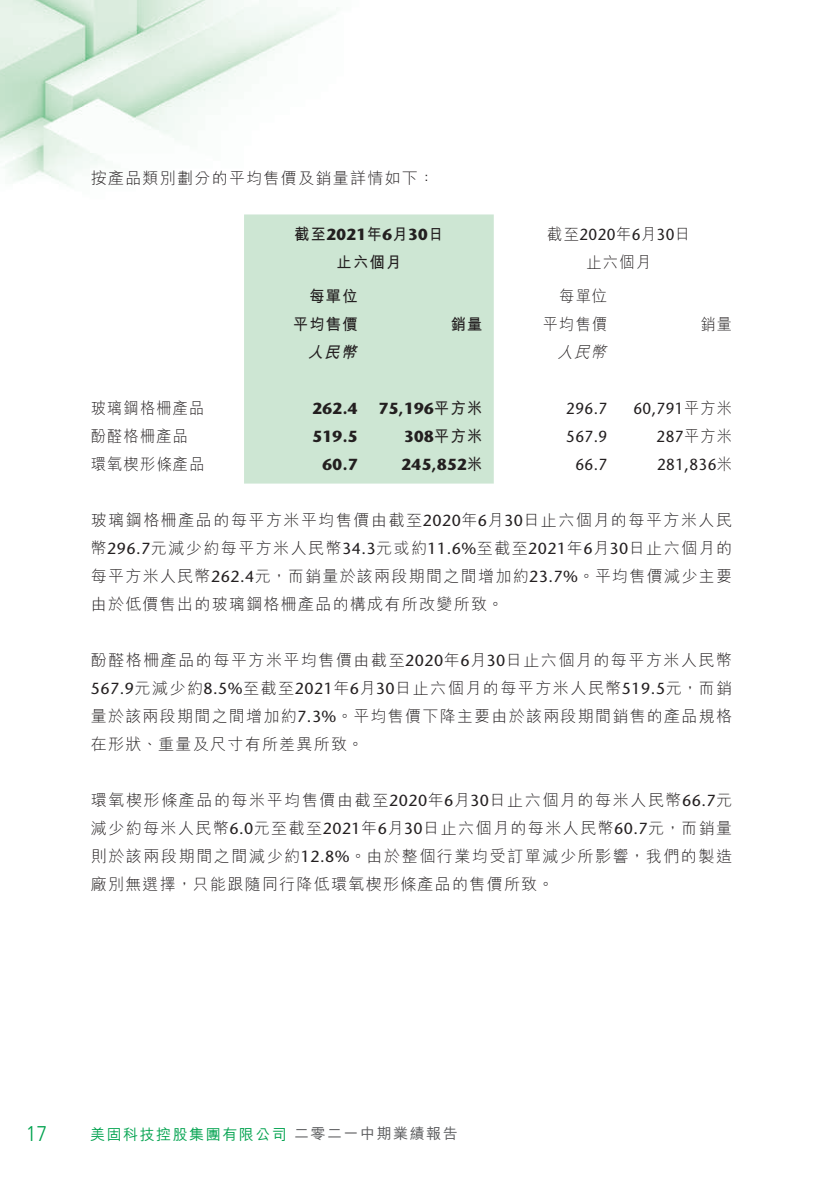
<style>
.page{position:relative;width:840px;height:1191px;background:#fff}
.page>*{position:absolute;margin:0;border:0;box-sizing:border-box;transform-origin:0 0}
.t1{font:300 21.4px "Frutiger LT Std";color:#00a24e;scale:.9 1}
.t2{font:300 16px/28px "M Hei HK";letter-spacing:.08em;color:#231f20;text-align:justify}
.t3{font:700 16px "Stone Sans Std";letter-spacing:.03em;color:#231f20;scale:.95 1}
.t4{font:500 16px "Stone Sans Std";letter-spacing:.03em;color:#231f20;scale:.95 1}
.t5{font:300 16px "M Hei HK";letter-spacing:.08em;color:#231f20;scale:.95 1}
.t6{font:700 16px "M Hei HK";letter-spacing:.08em;color:#231f20;scale:.95 1}
.t7{font:italic 300 16px "M Hei HK";color:#231f20;scale:.95 1}
.t8{font:italic 700 16px "M Hei HK";color:#231f20;scale:.95 1}
.t9{font:500 15px "M Hei HK";letter-spacing:.1em;color:#00a24e}
.t10{font:500 15px "M Hei HK";letter-spacing:.1em;color:#57585a}
.s1{font-family:"M Hei HK"}
.s2{font-family:"M Hei HK";font-weight:300}
.s3{font-family:"Stone Sans Std";font-weight:500}
</style>
<div class="page">
<img style="left:0;top:0;width:494px;height:323px">
<div style="left:244px;top:214px;width:249px;height:269px;background:#cde6d3"></div>
<p class="t2" style="left:91px;top:164px;width:345px">按產品類別劃分的平均售價及銷量詳情如下：</p>
<p class="t3" style="left:294px;top:225px;width:158px"><span class="s1">截至</span>2021<span class="s1">年</span>6<span class="s1">月</span>30<span class="s1">日</span></p>
<p class="t6" style="left:336px;top:251px;width:69px">止六個月</p>
<p class="t4" style="left:547px;top:225px;width:152px"><span class="s2">截至</span>2020<span class="s2">年 月</span>6 30<span class="s2">日</span></p>
<p class="t5" style="left:586px;top:251px;width:69px">止六個月</p>
<p class="t6" style="left:309px;top:285px;width:52px">每單位</p>
<p class="t5" style="left:559px;top:285px;width:52px">每單位</p>
<p class="t6" style="left:293px;top:313px;width:69px">平均售價</p>
<p class="t8" style="left:307px;top:341px;width:58px">人民幣</p>
<p class="t6" style="left:450px;top:313px;width:35px">銷量</p>
<p class="t5" style="left:542px;top:313px;width:69px">平均售價</p>
<p class="t7" style="left:557px;top:341px;width:58px">人民幣</p>
<p class="t5" style="left:700px;top:313px;width:35px">銷量</p>
<p class="t5" style="left:91px;top:397px;width:121px">玻璃鋼格柵產品</p>
<p class="t3" style="left:312px;top:399px;width:49px">262.4</p>
<p class="t3" style="left:378px;top:399px;width:111px">75,196<span class="s1">平方米</span></p>
<p class="t4" style="left:566px;top:399px;width:45px">296.7</p>
<p class="t4" style="left:633px;top:399px;width:105px">60,791<span class="s2">平方米</span></p>
<p class="t5" style="left:91px;top:425px;width:104px">酚醛格柵產品</p>
<p class="t3" style="left:312px;top:427px;width:49px">519.5</p>
<p class="t3" style="left:404px;top:427px;width:84px">308<span class="s1">平方米</span></p>
<p class="t4" style="left:566px;top:427px;width:45px">567.9</p>
<p class="t4" style="left:656px;top:427px;width:81px">287<span class="s2">平方米</span></p>
<p class="t5" style="left:91px;top:453px;width:121px">環氧楔形條產品</p>
<p class="t3" style="left:322px;top:455px;width:38px">60.7</p>
<p class="t3" style="left:401px;top:455px;width:87px">245,852<span class="s1">米</span></p>
<p class="t4" style="left:575px;top:455px;width:35px">66.7</p>
<p class="t4" style="left:656px;top:455px;width:80px">281,836<span class="s2">米</span></p>
<p class="t2" style="left:91px;top:505px;width:642px">玻璃鋼格柵產品的每平方米平均售價由截至<span class="s3">2020</span>年<span class="s3">6</span>月<span class="s3">30</span>日止六個月的每平方米人民幣<span class="s3">296.7</span>元減少約每平方米人民幣<span class="s3">34.3</span>元或約<span class="s3">11.6%</span>至截至<span class="s3">2021</span>年<span class="s3">6</span>月<span class="s3">30</span>日止六個月的每平方米人民幣<span class="s3">262.4</span>元，而銷量於該兩段期間之間增加約<span class="s3">23.7%</span>。平均售價減少主要由於低價售出的玻璃鋼格柵產品的構成有所改變所致。</p>
<p class="t2" style="left:91px;top:645px;width:642px">酚醛格柵產品的每平方米平均售價由截至<span class="s3">2020</span>年<span class="s3">6</span>月<span class="s3">30</span>日止六個月的每平方米人民幣<span class="s3">567.9</span>元減少約<span class="s3">8.5%</span>至截至<span class="s3">2021</span>年<span class="s3">6</span>月<span class="s3">30</span>日止六個月的每平方米人民幣<span class="s3">519.5</span>元，而銷量於該兩段期間之間增加約<span class="s3">7.3%</span>。平均售價下降主要由於該兩段期間銷售的產品規格在形狀、重量及尺寸有所差異所致。</p>
<p class="t2" style="left:91px;top:785px;width:642px">環氧楔形條產品的每米平均售價由截至<span class="s3">2020</span>年<span class="s3">6</span>月<span class="s3">30</span>日止六個月的每米人民幣<span class="s3">66.7</span>元減少約每米人民幣<span class="s3">6.0</span>元至截至<span class="s3">2021</span>年<span class="s3">6</span>月<span class="s3">30</span>日止六個月的每米人民幣<span class="s3">60.7</span>元，而銷量則於該兩段期間之間減少約<span class="s3">12.8%</span>。由於整個行業均受訂單減少所影響，我們的製造廠別無選擇，只能跟隨同行降低環氧楔形條產品的售價所致。</p>
<h1 class="t1" style="left:26px;top:1121px;width:25px">17</h1>
<p class="t9" style="left:90px;top:1123px;width:198px">美固科技控股集團有限公司</p>
<p class="t10" style="left:294px;top:1122px;width:165px">二零二一中期業績報告</p>
</div>
